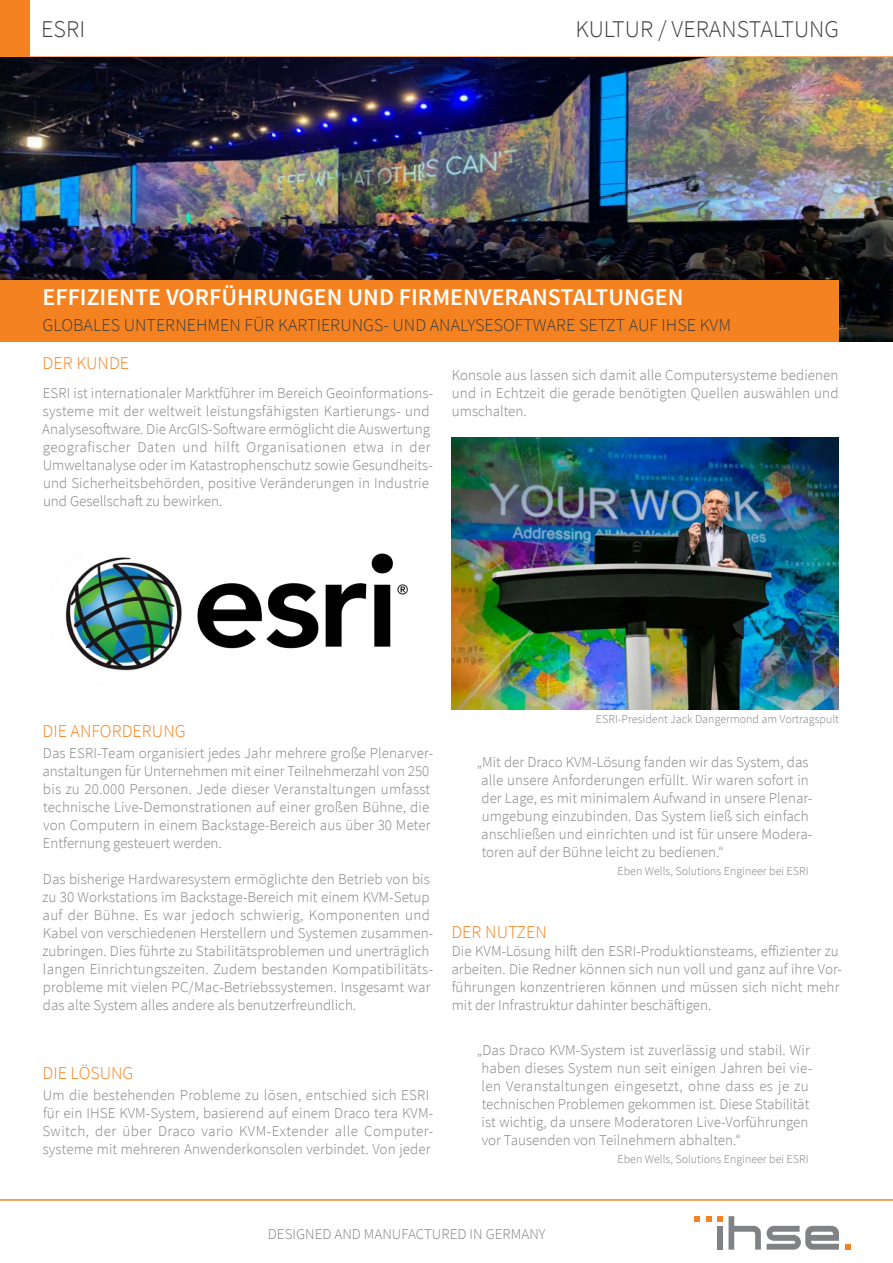
<style>
.page{position:relative;width:893px;height:1263px;background:#fff}
.page>*{position:absolute;margin:0;border:0;box-sizing:border-box;transform-origin:0 0}
.t1{font:600 24px "Source Sans Pro";color:#fff}
.Header_right{font:300 24px "Source Sans Pro";color:#3e3e3f}
.Header_left{font:300 24px "Source Sans Pro";color:#3e3e3f}
.Subtitle{font:300 18px "Source Sans Pro";color:#3e3e3f}
.Headline{font:300 18px "Source Sans Pro";color:#f58220}
.Text{font:300 18px "Source Sans Pro";color:#f58220}
.Text-2{font:300 15px/18px "Source Sans Pro";letter-spacing:.005em;color:#808285}
.Zitat{font:300 15px/18px "Source Sans Pro";letter-spacing:.005em;color:#808285}
.Claim{font:300 15px "Source Sans Pro";color:#808285}
.Zitat_Name{font:300 12px "Source Sans Pro";color:#808285}
.picture_description{font:300 12px "Source Sans Pro";color:#808285}
</style>
<div class="page">
<hr style="left:0;top:56px;width:893px;height:2px;background:#f58220">
<div style="left:0;top:0;width:30px;height:58px;background:#f58220"></div>
<hr style="left:0;top:1199px;width:893px;height:2px;background:#f58220">
<svg style="left:694px;top:1216px;width:6px;height:6px"></svg>
<svg style="left:706px;top:1216px;width:5px;height:6px"></svg>
<svg style="left:717px;top:1216px;width:44px;height:34px"></svg>
<svg style="left:767px;top:1226px;width:72px;height:24px"></svg>
<svg style="left:845px;top:1244px;width:5px;height:6px"></svg>
<img style="left:0;top:58px;width:893px;height:283px">
<img style="left:65px;top:553px;width:343px;height:118px">
<img style="left:451px;top:437px;width:388px;height:273px">
<div style="left:0;top:280px;width:839px;height:61px;background:#f58220"></div>
<p class="Header_left" style="left:41px;top:14px;width:46px">ESRI</p>
<p class="Header_right" style="left:576px;top:14px;width:265px">KULTUR / VERANSTALTUNG</p>
<p class="t1" style="left:43px;top:282px;width:642px">EFFIZIENTE VORFÜHRUNGEN UND FIRMENVERANSTALTUNGEN</p>
<p class="Subtitle" style="left:43px;top:314px;width:690px">GLOBALES UNTERNEHMEN FÜR KARTIERUNGS- UND ANALYSESOFTWARE SETZT AUF IHSE KVM</p>
<p class="Headline" style="left:43px;top:352px;width:88px">DER KUNDE</p>
<p class="Text-2" style="left:42px;top:384px;width:392px">ESRI ist internationaler Marktführer im Bereich Geoinformations&shy;systeme mit der weltweit leistungsfähigsten Kartierungs- und Analysesoftware. Die ArcGIS-Software ermöglicht die Auswertung geografischer Daten und hilft Organisationen etwa in der Umweltanalyse oder im Katastrophenschutz sowie Gesundheits&shy;und Sicherheitsbehörden, positive Veränderungen in Industrie und Gesellschaft zu bewirken.</p>
<p class="Text-2" style="left:452px;top:366px;width:388px;text-align:justify">Konsole aus lassen sich damit alle Computersysteme bedienen und in Echtzeit die gerade benötigten Quellen auswählen und umschalten.</p>
<p class="Headline" style="left:43px;top:720px;width:145px">DIE ANFORDERUNG</p>
<p class="Text-2" style="left:43px;top:744px;width:392px">Das ESRI-Team organisiert jedes Jahr mehrere große Plenarver&shy;anstaltungen für Unternehmen mit einer Teilnehmerzahl von 250 bis zu 20.000 Personen. Jede dieser Veranstaltungen umfasst technische Live-Demonstrationen auf einer großen Bühne, die von Computern in einem Backstage-Bereich aus über 30 Meter Entfernung gesteuert werden.</p>
<p class="Text-2" style="left:42px;top:870px;width:392px">Das bisherige Hardwaresystem ermöglichte den Betrieb von bis zu 30 Workstations im Backstage-Bereich mit einem KVM-Setup auf der Bühne. Es war jedoch schwierig, Komponenten und Kabel von verschiedenen Herstellern und Systemen zusammen&shy;zubringen. Dies führte zu Stabilitätsproblemen und unerträglich langen Einrichtungszeiten. Zudem bestanden Kompatibilitäts&shy;probleme mit vielen PC/Mac-Betriebssystemen. Insgesamt war das alte System alles andere als benutzerfreundlich.</p>
<p class="Headline" style="left:43px;top:1062px;width:92px">DIE LÖSUNG</p>
<p class="Text-2" style="left:42px;top:1086px;width:392px">Um die bestehenden Probleme zu lösen, entschied sich ESRI für ein IHSE KVM-System, basierend auf einem Draco tera KVM-Switch, der über Draco vario KVM-Extender alle Computer&shy;systeme mit mehreren Anwenderkonsolen verbindet. Von jeder</p>
<p class="picture_description" style="left:596px;top:712px;width:245px">ESRI-President Jack Dangermond am Vortragspult</p>
<p class="Zitat" style="left:477px;top:753px;width:337px">„Mit der Draco KVM-Lösung fanden wir das System, das alle unsere Anforderungen erfüllt. Wir waren sofort in der Lage, es mit minimalem Aufwand in unsere Plenar&shy;umgebung einzubinden. Das System ließ sich einfach anschließen und einrichten und ist für unsere Modera&shy;toren auf der Bühne leicht zu bedienen.“</p>
<p class="Zitat_Name" style="left:617px;top:864px;width:193px">Eben Wells, Solutions Engineer bei ESRI</p>
<p class="Text" style="left:451px;top:921px;width:97px">DER NUTZEN</p>
<p class="Text-2" style="left:451px;top:942px;width:392px">Die KVM-Lösung hilft den ESRI-Produktionsteams, effizienter zu arbeiten. Die Redner können sich nun voll und ganz auf ihre Vor&shy;führungen konzentrieren können und müssen sich nicht mehr mit der Infrastruktur dahinter beschäftigen.</p>
<p class="Zitat" style="left:482px;top:1041px;width:332px;text-indent:-5px">„Das Draco KVM-System ist zuverlässig und stabil. Wir haben dieses System nun seit einigen Jahren bei vie&shy;len Veranstaltungen eingesetzt, ohne dass es je zu technischen Problemen gekommen ist. Diese Stabilität ist wichtig, da unsere Moderatoren Live-Vorführungen vor Tausenden von Teilnehmern abhalten.“</p>
<p class="Zitat_Name" style="left:617px;top:1152px;width:193px">Eben Wells, Solutions Engineer bei ESRI</p>
<p class="Claim" style="left:268px;top:1224px;width:279px">DESIGNED AND MANUFACTURED IN GERMANY</p>
</div>
